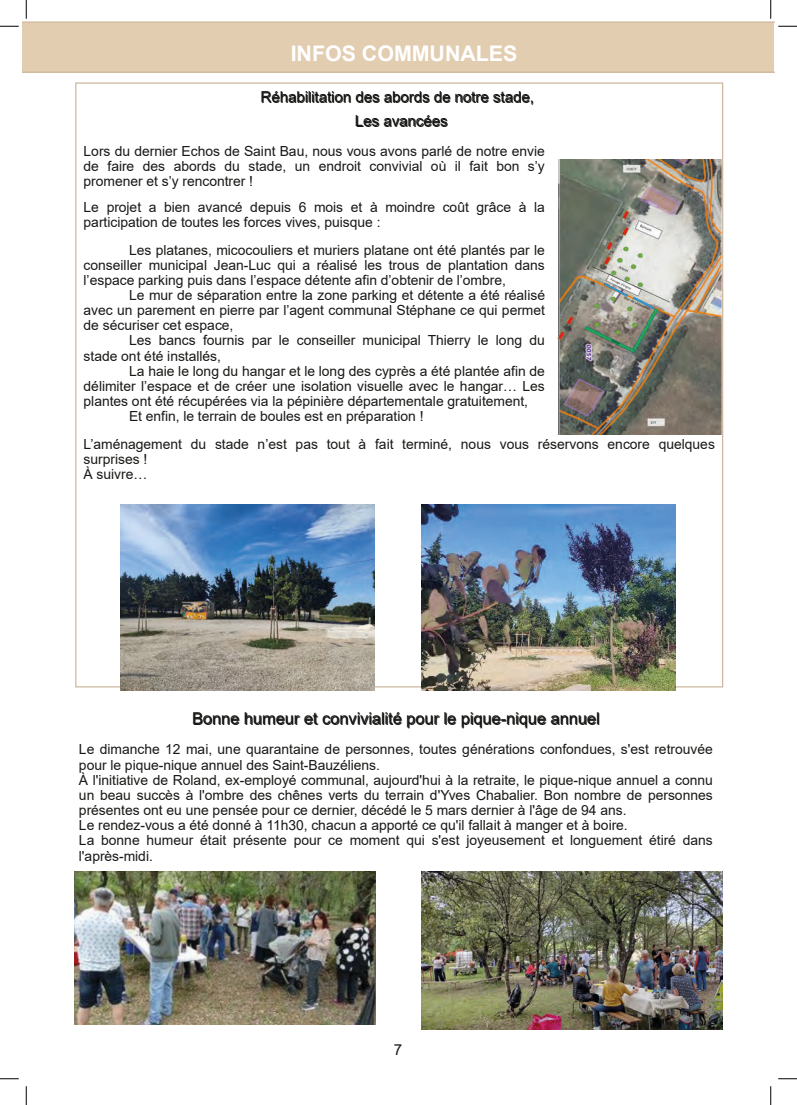
<style>
.page{position:relative;width:797px;height:1105px;background:#fff}
.page>*{position:absolute;margin:0;border:0;box-sizing:border-box;transform-origin:0 0}
.t1{font:700 21.5px "Arial";letter-spacing:-.005em;color:#fff}
.t2{font:16.38px "Arial";color:#181816}
.t3{font:15.12px/24px "Arial";letter-spacing:-.005em;color:#181816;text-align:center}
.t4{font:13.88px/15.1px "Arial";color:#181816}
</style>
<div class="page">
<svg style="left:23px;top:21px;width:751px;height:52px;background:#e2ccb0"></svg>
<img style="left:557px;top:160px;width:164px;height:275px">
<img style="left:421px;top:504px;width:254px;height:186px">
<img style="left:120px;top:504px;width:254px;height:186px">
<img style="left:74px;top:872px;width:301px;height:153px">
<img style="left:421px;top:872px;width:301px;height:157px">
<svg style="left:0;top:25px;width:19px;height:2px"></svg>
<svg style="left:778px;top:25px;width:19px;height:2px"></svg>
<svg style="left:0;top:1078px;width:19px;height:1px"></svg>
<svg style="left:778px;top:1078px;width:19px;height:1px"></svg>
<svg style="left:25px;top:0;width:2px;height:19px"></svg>
<svg style="left:25px;top:1086px;width:2px;height:19px"></svg>
<svg style="left:770px;top:0;width:1px;height:19px"></svg>
<svg style="left:770px;top:1086px;width:1px;height:19px"></svg>
<h1 class="t1" style="left:291px;top:38px;width:228px">INFOS COMMUNALES</h1>
<p class="t3" style="left:261px;top:84px;width:274px">Réhabilitation des abords de notre stade,<br>Les avancées</p>
<p class="t4" style="left:84px;top:144px;width:463px;text-align:justify">Lors du dernier Echos de Saint Bau, nous vous avons parlé de notre envie de faire des abords du stade, un endroit convivial où il fait bon s’y promener et s’y rencontrer !</p>
<p class="t4" style="left:84px;top:199px;width:462px">Le projet a bien avancé depuis 6 mois et à moindre coût grâce à la participation de toutes les forces vives, puisque :</p>
<p class="t4" style="left:84px;top:242px;width:463px;text-align:justify;text-indent:45px">Les platanes, micocouliers et muriers platane ont été plantés par le conseiller municipal Jean-Luc qui a réalisé les trous de plantation dans l’espace parking puis dans l’espace détente afin d’obtenir de l’ombre,</p>
<p class="t4" style="left:84px;top:287px;width:463px;text-align:justify;text-indent:45px">Le mur de séparation entre la zone parking et détente a été réalisé avec un parement en pierre par l’agent communal Stéphane ce qui permet de sécuriser cet espace,</p>
<p class="t4" style="left:84px;top:333px;width:462px;text-indent:45px">Les bancs fournis par le conseiller municipal Thierry le long du stade ont été installés,</p>
<p class="t4" style="left:129px;top:363px;width:417px">La haie le long du hangar et le long des cyprès a été plantée afin de</p>
<p class="t4" style="left:84px;top:378px;width:462px">délimiter l’espace et de créer une isolation visuelle avec le hangar… Les</p>
<p class="t4" style="left:84px;top:394px;width:446px">plantes ont été récupérées via la pépinière départementale gratuitement,</p>
<p class="t4" style="left:129px;top:409px;width:296px">Et enfin, le terrain de boules est en préparation !</p>
<p class="t4" style="left:84px;top:436px;width:633px">L’aménagement du stade n’est pas tout à fait terminé, nous vous réservons encore quelques surprises !<br>À suivre…</p>
<p class="t2" style="left:192px;top:707px;width:409px">Bonne humeur et convivialité pour le pique-nique annuel</p>
<p class="t4" style="left:79px;top:742px;width:635px">Le dimanche 12 mai, une quarantaine de personnes, toutes générations confondues, s'est retrouvée pour le pique-nique annuel des Saint-Bauzéliens.<br>À l'initiative de Roland, ex-employé communal, aujourd'hui à la retraite, le pique-nique annuel a connu un beau succès à l'ombre des chênes verts du terrain d'Yves Chabalier. Bon nombre de personnes présentes ont eu une pensée pour ce dernier, décédé le 5 mars dernier à l'âge de 94 ans.<br>Le rendez-vous a été donné à 11h30, chacun a apporté ce qu'il fallait à manger et à boire.<br>La bonne humeur était présente pour ce moment qui s'est joyeusement et longuement étiré dans l'après-midi.</p>
<p class="t3" style="left:394px;top:1038px;width:10px">7</p>
</div>
